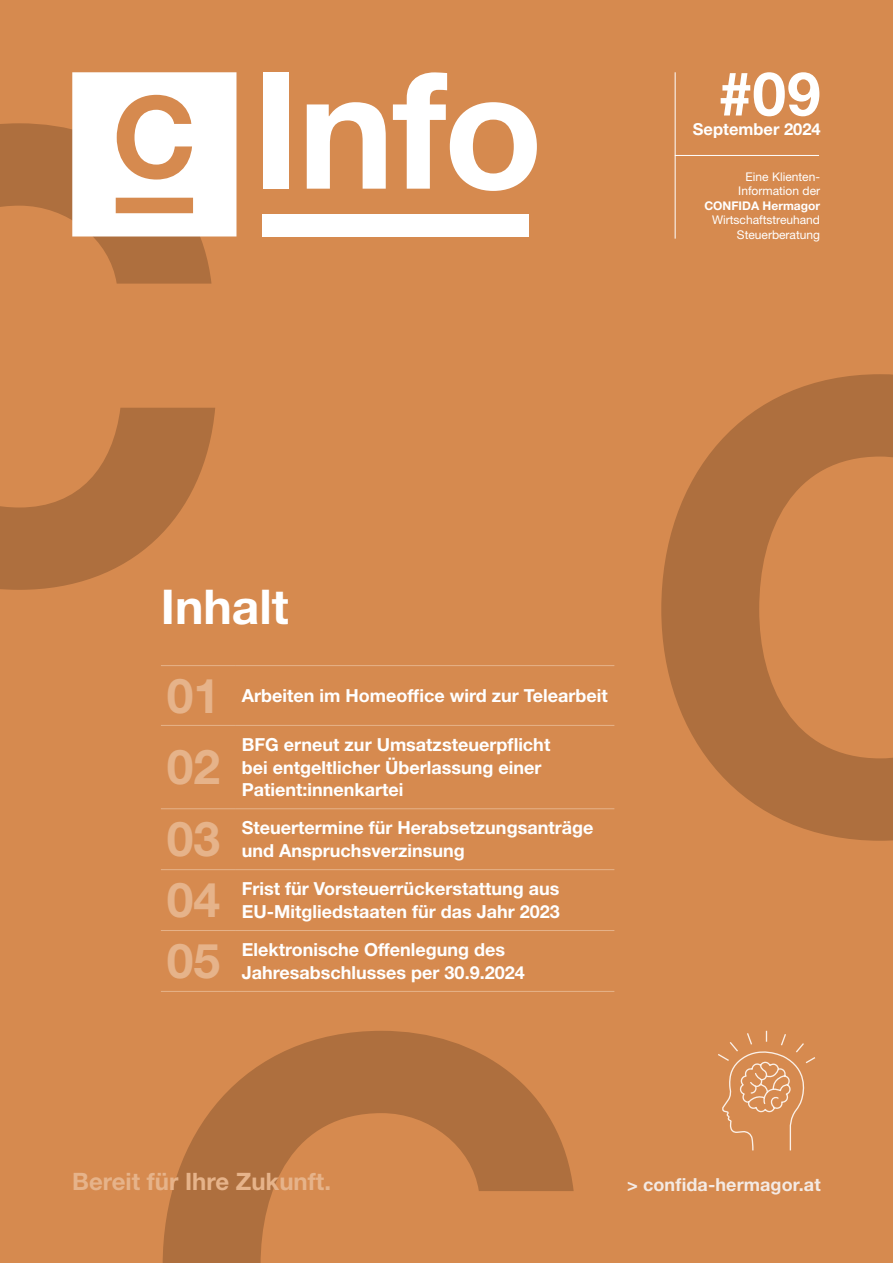
<style>
.page{position:relative;width:893px;height:1263px;background:#d68a4f}
.page>*{position:absolute;margin:0;border:0;box-sizing:border-box;transform-origin:0 0}
.t1{font:700 162.75px "Helvetica Neue LT Std";color:#fff}
.t2{font:700 60.45px "Helvetica Neue LT Std";color:#fff}
.t3{font:700 48px "Helvetica Neue LT Std";color:#e6b38a}
.t4{font:700 48px "Helvetica Neue LT Std";color:#fff}
.t5{font:700 24px "Helvetica Neue LT Std";color:#e6b38a}
.t6{font:700 18px/22.5px "Helvetica Neue LT Std";color:#fff}
.t7{font:700 18px "Helvetica Neue LT Std";letter-spacing:.005em;color:#f4eae4}
.t8{font:700 16.5px "Helvetica Neue LT Std";color:#fff}
.t9{font:12px/14.4px "Helvetica Neue LT Std";color:#fff;text-align:right}
.s1{font-weight:700}
</style>
<div class="page">
<svg style="left:661px;top:374px;width:232px;height:467px"></svg>
<svg style="left:0;top:123px;width:215px;height:467px"></svg>
<div style="left:262px;top:214px;width:266px;height:22px;background:#fff"></div>
<hr style="left:675px;top:72px;width:1px;height:167px;background:#fff">
<hr style="left:675px;top:155px;width:144px;height:1px;background:#fff">
<svg style="left:72px;top:72px;width:164px;height:164px;background:#f8ece2"></svg>
<svg style="left:163px;top:1031px;width:411px;height:232px"></svg>
<svg style="left:718px;top:1030px;width:97px;height:121px"></svg>
<hr style="left:161px;top:665px;width:75px;height:1px;background:#e6b38a">
<hr style="left:236px;top:665px;width:378px;height:1px;background:#e6b38a">
<hr style="left:161px;top:725px;width:75px;height:1px;background:#e6b38a">
<hr style="left:236px;top:725px;width:378px;height:1px;background:#e6b38a">
<hr style="left:161px;top:808px;width:75px;height:1px;background:#e6b38a">
<hr style="left:236px;top:808px;width:378px;height:1px;background:#e6b38a">
<hr style="left:161px;top:869px;width:75px;height:1px;background:#e6b38a">
<hr style="left:236px;top:869px;width:378px;height:1px;background:#e6b38a">
<hr style="left:161px;top:930px;width:75px;height:1px;background:#e6b38a">
<hr style="left:161px;top:991px;width:75px;height:1px;background:#e6b38a">
<hr style="left:236px;top:930px;width:378px;height:1px;background:#e6b38a">
<hr style="left:236px;top:991px;width:378px;height:1px;background:#e6b38a">
<p class="t1" style="left:252px;top:30px;width:293px">Info</p>
<p class="t2" style="left:719px;top:57px;width:104px">#09</p>
<p class="t8" style="left:693px;top:119px;width:129px">September 2024</p>
<p class="t9" style="left:704px;top:169px;width:117px">Eine Klienten-<br>Information der<br><span class="s1">CONFIDA Hermagor<br></span>Wirtschaftstreuhand<br>Steuerberatung</p>
<p class="t4" style="left:161px;top:577px;width:129px">Inhalt</p>
<p class="t3" style="left:167px;top:666px;width:55px">01</p>
<p class="t6" style="left:242px;top:684px;width:367px">Arbeiten im Homeoffice wird zur Telearbeit</p>
<p class="t3" style="left:167px;top:737px;width:55px">02</p>
<p class="t6" style="left:242px;top:733px;width:310px">BFG erneut zur Umsatzsteuerpflicht bei entgeltlicher Überlassung einer<br>Patient:innenkartei</p>
<p class="t3" style="left:167px;top:809px;width:55px">03</p>
<p class="t6" style="left:242px;top:816px;width:353px">Steuertermine für Herabsetzungsanträge und Anspruchsverzinsung</p>
<p class="t3" style="left:167px;top:870px;width:55px">04</p>
<p class="t6" style="left:242px;top:877px;width:319px">Frist für Vorsteuerrückerstattung aus<br>EU-Mitgliedstaaten für das Jahr 2023</p>
<p class="t3" style="left:167px;top:931px;width:55px">05</p>
<p class="t6" style="left:242px;top:938px;width:284px">Elektronische Offenlegung des<br>Jahresabschlusses per 30.9.2024</p>
<p class="t5" style="left:72px;top:1166px;width:260px">Bereit für Ihre Zukunft.</p>
<p class="t7" style="left:627px;top:1173px;width:195px">&gt; confida-hermagor.at</p>
</div>
